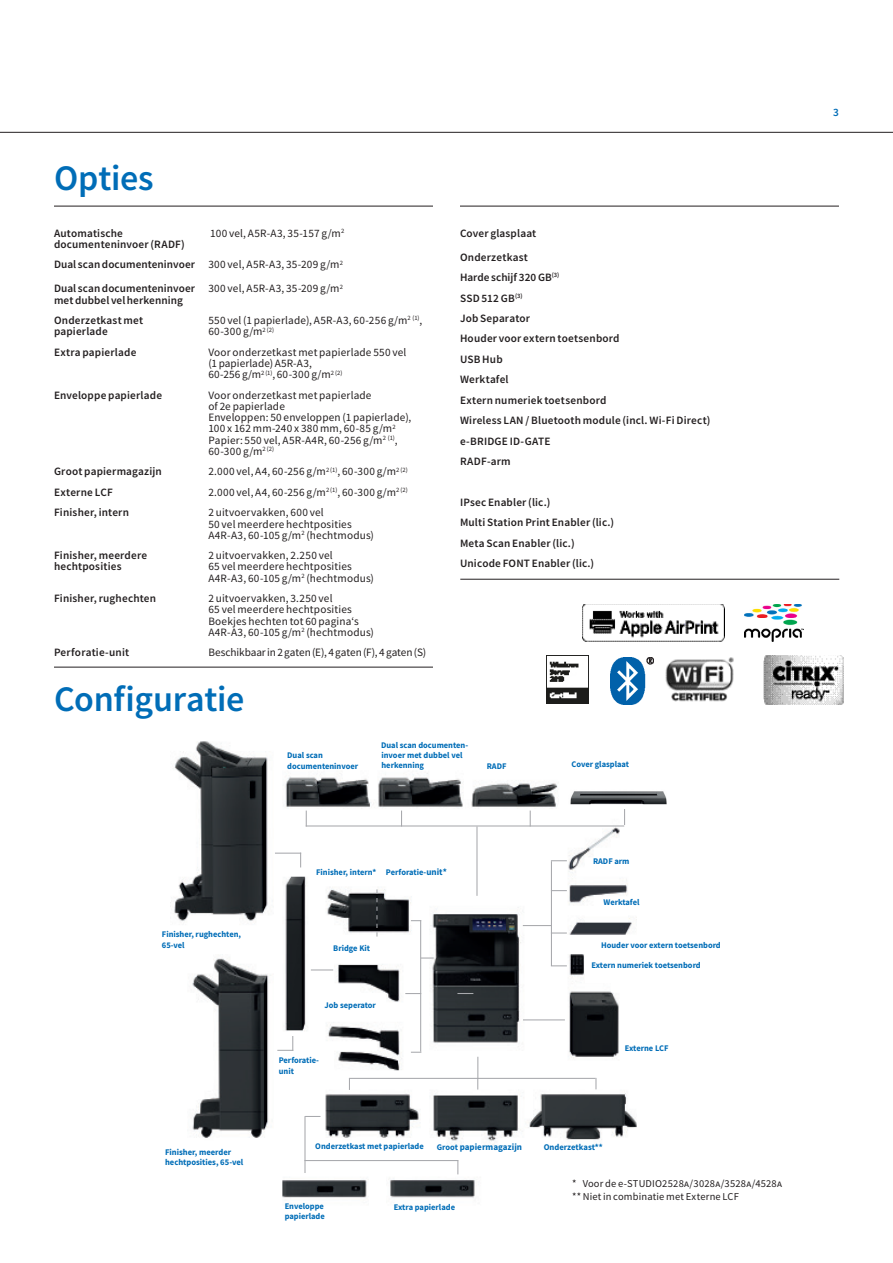
<style>
.page{position:relative;width:893px;height:1263px;background:#fff}
.page>*{position:absolute;margin:0;border:0;box-sizing:border-box;transform-origin:0 0}
.Headline_24pt{font:500 36px "Toshiba Sans";letter-spacing:-.005em;color:#006db7}
.Table_description_7_5pt{font:11.25px/11.2px "Toshiba Sans";letter-spacing:.015em;color:#231f20}
.Table_category_7_5pt{font:500 11.25px/20.4px "Toshiba Sans";letter-spacing:.015em;color:#231f20}
.Table_description_7_5pt-2{font:11.25px "Toshiba Sans";letter-spacing:-.01em;color:#231f20}
.t1{font:500 11.25px "Toshiba Sans";color:#006db7}
.Foot_note_7pt{font:10.5px "Toshiba Sans";letter-spacing:.015em;color:#231f20}
.Table_text_Bold{font:700 9.3px "Toshiba Sans";color:#006db7}
.Table_text_Bold-2{font:700 8.85px "Toshiba Sans";color:#006db7}
.t2{font:700 8.7px/10.5px "Toshiba Sans";color:#006db7}
.Table_text_Bold-3{font:700 8.55px/10.4px "Toshiba Sans";color:#006db7}
.s1{font-size:9.3px}
.s2{font-size:8.55px}
</style>
<div class="page">
<hr style="left:0;top:132px;width:893px;height:1px;background:#231f20">
<img style="left:171px;top:637px;width:482px;height:561px">
<svg style="left:457px;top:993px;width:16px;height:1px"></svg>
<svg style="left:275px;top:853px;width:26px;height:14px"></svg>
<svg style="left:277px;top:1036px;width:16px;height:15px"></svg>
<svg style="left:311px;top:969px;width:22px;height:1px"></svg>
<svg style="left:376px;top:889px;width:1px;height:47px"></svg>
<svg style="left:401px;top:810px;width:1px;height:15px"></svg>
<svg style="left:306px;top:810px;width:1px;height:15px"></svg>
<svg style="left:530px;top:810px;width:1px;height:15px"></svg>
<hr style="left:306px;top:825px;width:318px;height:1px;background:#a8a9ad">
<hr style="left:476px;top:826px;width:1px;height:70px;background:#a8a9ad">
<svg style="left:477px;top:1057px;width:1px;height:32px"></svg>
<hr style="left:349px;top:1078px;width:246px;height:1px;background:#a8a9ad">
<svg style="left:551px;top:860px;width:16px;height:1px"></svg>
<svg style="left:523px;top:925px;width:28px;height:1px"></svg>
<svg style="left:552px;top:890px;width:15px;height:1px"></svg>
<svg style="left:552px;top:932px;width:15px;height:1px"></svg>
<svg style="left:552px;top:965px;width:15px;height:1px"></svg>
<hr style="left:551px;top:861px;width:1px;height:105px;background:#a8a9ad">
<hr style="left:523px;top:1019px;width:42px;height:1px;background:#a8a9ad">
<hr style="left:304px;top:1116px;width:2px;height:57px;background:#a8a9ad">
<svg style="left:457px;top:1161px;width:1px;height:13px"></svg>
<hr style="left:304px;top:1160px;width:154px;height:1px;background:#a8a9ad">
<svg style="left:306px;top:1116px;width:14px;height:1px"></svg>
<svg style="left:421px;top:957px;width:13px;height:1px"></svg>
<hr style="left:420px;top:920px;width:1px;height:132px;background:#a8a9ad">
<svg style="left:405px;top:993px;width:15px;height:1px"></svg>
<hr style="left:54px;top:206px;width:379px;height:1px;background:#231f20">
<hr style="left:460px;top:206px;width:379px;height:1px;background:#231f20">
<hr style="left:460px;top:579px;width:379px;height:1px;background:#231f20">
<hr style="left:54px;top:667px;width:379px;height:1px;background:#231f20">
<img style="left:583px;top:604px;width:141px;height:38px">
<img style="left:611px;top:658px;width:42px;height:46px">
<img style="left:745px;top:604px;width:59px;height:37px">
<img style="left:665px;top:657px;width:69px;height:45px">
<img style="left:763px;top:656px;width:81px;height:48px">
<img style="left:546px;top:656px;width:43px;height:47px">
<img style="left:569px;top:787px;width:98px;height:25px">
<svg style="left:624px;top:809px;width:1px;height:16px"></svg>
<p class="Headline_24pt" style="left:54px;top:155px;width:101px">Opties</p>
<p class="Table_category_7_5pt" style="left:54px;top:227px;width:132px;line-height:11.2px">Automatische documenteninvoer (RADF)</p>
<p class="Table_description_7_5pt" style="left:210px;top:227px;width:136px">100 vel, A5R-A3, 35-157 g/m<sup>2</sup></p>
<p class="Table_category_7_5pt" style="left:54px;top:254px;width:142px">Dual scan documenteninvoer</p>
<p class="Table_category_7_5pt" style="left:54px;top:283px;width:142px;line-height:11.2px">Dual scan documenteninvoer met dubbel vel herkenning</p>
<p class="Table_description_7_5pt" style="left:208px;top:259px;width:136px">300 vel, A5R-A3, 35-209 g/m<sup>2</sup></p>
<p class="Table_description_7_5pt" style="left:208px;top:283px;width:136px">300 vel, A5R-A3, 35-209 g/m<sup>2</sup></p>
<p class="Table_category_7_5pt" style="left:54px;top:315px;width:91px;line-height:11.2px">Onderzetkast met papierlade</p>
<p class="Table_description_7_5pt" style="left:208px;top:315px;width:215px">550 vel (1 papierlade), A5R-A3, 60-256 g/m<sup>2</sup> <sup>(1)</sup>,<br>60-300 g/m<sup>2</sup> <sup>(2)</sup></p>
<p class="Table_category_7_5pt" style="left:54px;top:342px;width:84px">Extra papierlade</p>
<p class="Table_description_7_5pt" style="left:208px;top:346px;width:199px">Voor onderzetkast met papierlade 550 vel (1 papierlade) A5R-A3,<br>60-256 g/m<sup>2</sup> <sup>(1)</sup>, 60-300 g/m<sup>2</sup> <sup>(2)</sup></p>
<p class="Table_category_7_5pt" style="left:54px;top:385px;width:110px">Enveloppe papierlade</p>
<p class="Table_description_7_5pt" style="left:208px;top:389px;width:204px">Voor onderzetkast met papierlade<br>of 2e papierlade<br>Enveloppen: 50 enveloppen (1 papierlade),<br>100 x 162 mm-240 x 380 mm, 60-85 g/m<sup>2<br></sup>Papier: 550 vel, A5R-A4R, 60-256 g/m<sup>2</sup> <sup>(1)</sup>,<br>60-300 g/m<sup>2</sup> <sup>(2)</sup></p>
<p class="Table_category_7_5pt" style="left:54px;top:461px;width:109px">Groot papiermagazijn</p>
<p class="Table_description_7_5pt" style="left:208px;top:466px;width:201px">2.000 vel, A4, 60-256 g/m<sup>2</sup> <sup>(1)</sup>, 60-300 g/m<sup>2</sup> <sup>(2)</sup></p>
<p class="Table_category_7_5pt" style="left:54px;top:482px;width:60px">Externe LCF</p>
<p class="Table_description_7_5pt" style="left:208px;top:486px;width:201px">2.000 vel, A4, 60-256 g/m<sup>2</sup> <sup>(1)</sup>, 60-300 g/m<sup>2</sup> <sup>(2)</sup></p>
<p class="Table_category_7_5pt" style="left:54px;top:502px;width:77px">Finisher, intern</p>
<p class="Table_description_7_5pt" style="left:208px;top:507px;width:167px">2 uitvoervakken, 600 vel<br>50 vel meerdere hechtposities<br>A4R-A3, 60-105 g/m<sup>2</sup> (hechtmodus)</p>
<p class="Table_category_7_5pt" style="left:54px;top:550px;width:95px;line-height:11.2px">Finisher, meerdere hechtposities</p>
<p class="Table_description_7_5pt" style="left:208px;top:550px;width:167px">2 uitvoervakken, 2.250 vel<br>65 vel meerdere hechtposities<br>A4R-A3, 60-105 g/m<sup>2</sup> (hechtmodus)</p>
<p class="Table_category_7_5pt" style="left:54px;top:588px;width:104px">Finisher, rughechten</p>
<p class="Table_description_7_5pt" style="left:208px;top:593px;width:167px">2 uitvoervakken, 3.250 vel<br>65 vel meerdere hechtposities<br>Boekjes hechten tot 60 pagina‘s<br>A4R-A3, 60-105 g/m<sup>2</sup> (hechtmodus)</p>
<p class="Table_category_7_5pt" style="left:54px;top:642px;width:77px">Perforatie-unit</p>
<p class="Table_description_7_5pt-2" style="left:208px;top:645px;width:219px">Beschikbaar in 2 gaten (E), 4 gaten (F), 4 gaten (S)</p>
<p class="Headline_24pt" style="left:54px;top:676px;width:192px">Configuratie</p>
<p class="Table_category_7_5pt" style="left:460px;top:221px;width:78px;line-height:24px">Cover glasplaat<br>Onderzetkast</p>
<p class="Table_category_7_5pt" style="left:460px;top:267px;width:252px">Harde schijf 320 GB<sup>(3)<br></sup>SSD 512 GB<sup>(3)<br></sup>Job Separator<br>Houder voor extern toetsenbord<br>USB Hub<br>Werktafel<br>Extern numeriek toetsenbord<br>Wireless LAN / Bluetooth module (incl. Wi-Fi Direct) e-BRIDGE ID-GATE<br>RADF-arm</p>
<p class="Table_category_7_5pt" style="left:460px;top:492px;width:156px">IPsec Enabler (lic.)<br>Multi Station Print Enabler (lic.)<br>Meta Scan Enabler (lic.)<br>Unicode FONT Enabler (lic.)</p>
<p class="Table_text_Bold-3" style="left:162px;top:929px;width:81px">Finisher, rughechten,<br>65-vel</p>
<p class="t2" style="left:165px;top:1147px;width:80px">Finisher, meerder hechtposities, 65-vel</p>
<p class="Table_text_Bold-3" style="left:381px;top:739px;width:88px">Dual scan documenten&shy;invoer met dubbel vel herkenning</p>
<p class="Table_text_Bold-3" style="left:287px;top:750px;width:72px">Dual scan documenteninvoer</p>
<p class="Table_text_Bold-3" style="left:487px;top:761px;width:21px">RADF</p>
<p class="Table_text_Bold-3" style="left:316px;top:866px;width:62px">Finisher, intern*</p>
<p class="Table_text_Bold-3" style="left:386px;top:866px;width:62px">Perforatie-<span class="s1">unit*</span></p>
<p class="Table_text_Bold-3" style="left:333px;top:943px;width:38px">Bridge Kit</p>
<p class="Table_text_Bold-3" style="left:325px;top:1000px;width:53px">Job seperator</p>
<p class="Table_text_Bold-3" style="left:279px;top:1055px;width:42px">Perforatie&shy;unit</p>
<p class="Table_text_Bold-3" style="left:571px;top:758px;width:59px">Cover glasplaat</p>
<p class="Table_text_Bold-3" style="left:593px;top:856px;width:38px">RADF arm</p>
<p class="Table_text_Bold-3" style="left:603px;top:897px;width:38px">Werktafel</p>
<p class="Table_text_Bold-3" style="left:601px;top:940px;width:121px">Houder voor extern toetsenbord</p>
<p class="Table_text_Bold-3" style="left:592px;top:960px;width:111px">Extern numeriek toetsenbord</p>
<p class="Table_text_Bold-3" style="left:625px;top:1043px;width:45px">Externe LCF</p>
<p class="Table_text_Bold-3" style="left:315px;top:1141px;width:110px">Onderzetkast met papierlade</p>
<p class="Table_text_Bold" style="left:437px;top:1140px;width:87px"><span class="s2">Groot</span> papiermagazijn</p>
<p class="Table_text_Bold-2" style="left:544px;top:1141px;width:61px">Onderzetkast**</p>
<p class="Table_text_Bold-3" style="left:285px;top:1200px;width:41px">Enveloppe</p>
<p class="Table_text_Bold-3" style="left:394px;top:1201px;width:63px">Extra papierlade</p>
<p class="Table_text_Bold-3" style="left:285px;top:1211px;width:42px">papierlade</p>
<p class="Foot_note_7pt" style="left:572px;top:1177px;width:211px">* Voor de e-STUDIO2528A/3028A/3528A/4528A</p>
<p class="Foot_note_7pt" style="left:572px;top:1189px;width:168px">** Niet in combinatie met Externe LCF</p>
<p class="t1" style="left:833px;top:104px;width:7px">3</p>
</div>
